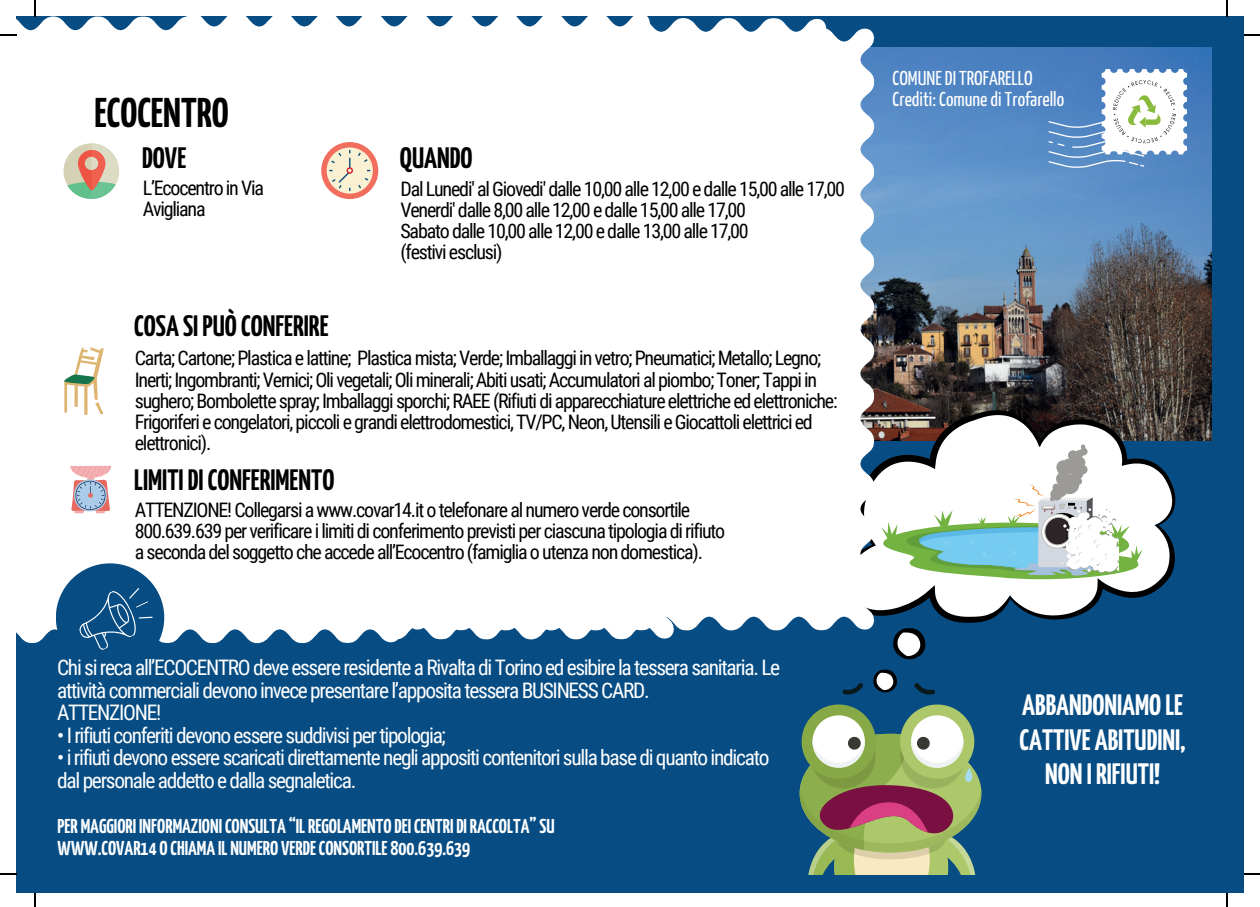
<style>
.page{position:relative;width:1260px;height:907px;background:#fff}
.page>*{position:absolute;margin:0;border:0;box-sizing:border-box;transform-origin:0 0}
.t1{font:700 41.4px "Yanone Kaffeesatz";color:#000}
.t2{font:700 29.4px "Yanone Kaffeesatz";color:#000}
.t3{font:700 29.4px/34.6px "Yanone Kaffeesatz";color:#fff;text-align:center}
.t4{font:21.4px/22.4px "Roboto Condensed";letter-spacing:-.06em;color:#fff}
.t5{font:20px/21px "Roboto Condensed";letter-spacing:-.06em;color:#000}
.t6{font:700 20px/22.4px "Yanone Kaffeesatz";color:#fff}
.t7{font:20px/21px "Yanone Kaffeesatz";color:#fff}
</style>
<div class="page">
<div style="left:17px;top:17px;width:1227px;height:876px;background:#074d84"></div>
<img style="left:875px;top:47px;width:336px;height:393px">
<svg style="left:893px;top:628px;width:32px;height:31px"></svg>
<svg style="left:873px;top:669px;width:23px;height:23px"></svg>
<svg style="left:875px;top:410px;width:300px;height:212px"></svg>
<svg style="left:914px;top:683px;width:20px;height:12px"></svg>
<svg style="left:842px;top:683px;width:20px;height:12px"></svg>
<svg style="left:799px;top:704px;width:183px;height:171px"></svg>
<svg style="left:1048px;top:69px;width:138px;height:99px;background:#a4bfd9"></svg>
<svg style="left:880px;top:444px;width:262px;height:135px;background:#c9dbd4"></svg>
<svg style="left:182px;top:17px;width:469px;height:22px;fill:#fff"></svg>
<svg style="left:406px;top:26px;width:469px;height:605px;background:#f2f4f7"></svg>
<div style="left:16px;top:39px;width:380px;height:605px;background:#fff"></div>
<div style="left:206px;top:35px;width:469px;height:606px;background:#fff"></div>
<svg style="left:64px;top:143px;width:55px;height:56px;background:#d1c1aa"></svg>
<div style="left:321px;top:142px;width:57px;height:57px;background:#f16d5e;border-radius:50%"></div>
<div style="left:326px;top:147px;width:47px;height:47px;background:#f9f1d1;border-radius:50%"></div>
<svg style="left:358px;top:151px;width:11px;height:11px"></svg>
<svg style="left:358px;top:170px;width:12px;height:20px"></svg>
<svg style="left:329px;top:150px;width:21px;height:41px"></svg>
<div style="left:346px;top:167px;width:7px;height:7px;border:1px solid #d32131;border-radius:50%"></div>
<svg style="left:62px;top:347px;width:42px;height:67px;background:#e5e2ce"></svg>
<svg style="left:70px;top:465px;width:42px;height:48px;background:#cfbbc6"></svg>
<div style="left:56px;top:563px;width:108px;height:108px;background:#074d84;border-radius:50%"></div>
<svg style="left:79px;top:588px;width:74px;height:62px"></svg>
<svg style="left:35px;top:0;width:1px;height:16px"></svg>
<svg style="left:0;top:34px;width:17px;height:2px"></svg>
<svg style="left:1226px;top:0;width:1px;height:16px"></svg>
<svg style="left:1244px;top:34px;width:15px;height:2px"></svg>
<svg style="left:35px;top:893px;width:1px;height:14px"></svg>
<svg style="left:0;top:873px;width:17px;height:2px"></svg>
<svg style="left:1226px;top:893px;width:1px;height:14px"></svg>
<svg style="left:1244px;top:873px;width:15px;height:2px"></svg>
<h1 class="t1" style="left:94px;top:84px;width:136px">ECOCENTRO</h1>
<h2 class="t2" style="left:142px;top:137px;width:45px">DOVE</h2>
<h2 class="t2" style="left:400px;top:137px;width:74px">QUANDO</h2>
<p class="t5" style="left:400px;top:177px;width:446px">Dal Lunedi' al Giovedi' dalle 10,00 alle 12,00 e dalle 15,00 alle 17,00<br>Venerdi' dalle 8,00 alle 12,00 e dalle 15,00 alle 17,00<br>Sabato dalle 10,00 alle 12,00 e dalle 13,00 alle 17,00<br>(festivi esclusi)</p>
<p class="t5" style="left:143px;top:176px;width:123px">L’Ecocentro in Via<br>Avigliana</p>
<h2 class="t2" style="left:134px;top:305px;width:196px">COSA SI PUÒ CONFERIRE</h2>
<p class="t5" style="left:135px;top:347px;width:704px">Carta; Cartone; Plastica e lattine; Plastica mista; Verde; Imballaggi in vetro; Pneumatici; Metallo; Legno; Inerti; Ingombranti; Vernici; Oli vegetali; Oli minerali; Abiti usati; Accumulatori al piombo; Toner; Tappi in sughero; Bombolette spray; Imballaggi sporchi; RAEE (Rifiuti di apparecchiature elettriche ed elettroniche:<br>Frigoriferi e congelatori, piccoli e grandi elettrodomestici, TV/PC, Neon, Utensili e Giocattoli elettrici ed elettronici).</p>
<h2 class="t2" style="left:134px;top:459px;width:201px">LIMITI DI CONFERIMENTO</h2>
<p class="t5" style="left:135px;top:498px;width:592px">ATTENZIONE! Collegarsi a www.covar14.it o telefonare al numero verde consortile<br>800.639.639 per verificare i limiti di conferimento previsti per ciascuna tipologia di rifiuto a seconda del soggetto che accede all’Ecocentro (famiglia o utenza non domestica).</p>
<p class="t4" style="left:57px;top:655px;width:724px">Chi si reca all’ECOCENTRO deve essere residente a Rivalta di Torino ed esibire la tessera sanitaria. Le attività commerciali devono invece presentare l’apposita tessera BUSINESS CARD.<br>ATTENZIONE!</p>
<p class="t4" style="left:57px;top:723px;width:390px">• I rifiuti conferiti devono essere suddivisi per tipologia;</p>
<p class="t4" style="left:57px;top:745px;width:713px">• i rifiuti devono essere scaricati direttamente negli appositi contenitori sulla base di quanto indicato dal personale addetto e dalla segnaletica.</p>
<p class="t6" style="left:58px;top:813px;width:498px">PER MAGGIORI INFORMAZIONI CONSULTA “IL REGOLAMENTO DEI CENTRI DI RACCOLTA” SU<br>WWW.COVAR14 O CHIAMA IL NUMERO VERDE CONSORTILE 800.639.639</p>
<p class="t7" style="left:892px;top:66px;width:173px">COMUNE DI TROFARELLO<br>Crediti: Comune di Trofarello</p>
<h2 class="t3" style="left:1019px;top:686px;width:168px">ABBANDONIAMO LE<br>CATTIVE ABITUDINI,<br>NON I RIFIUTI!</h2>
</div>
